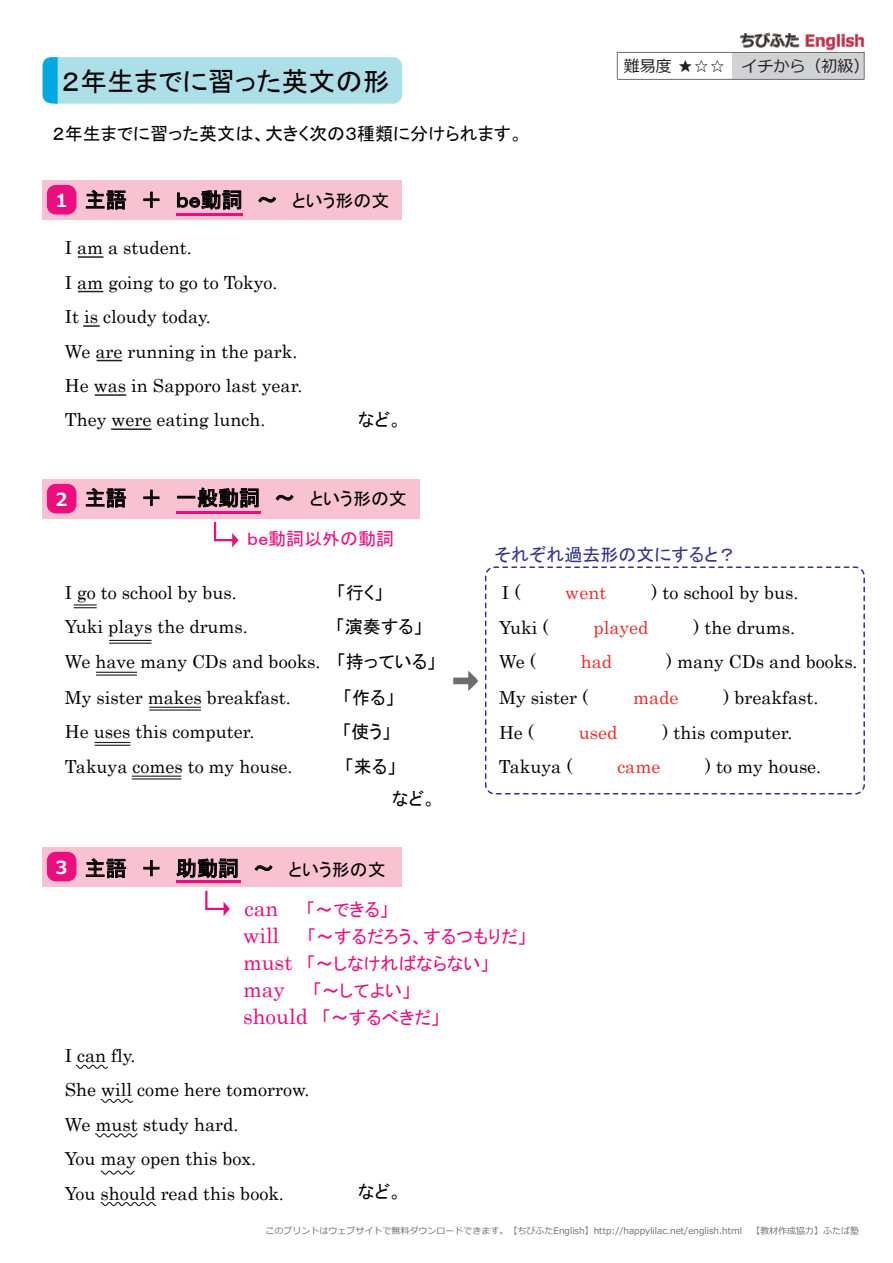
<style>
.page{position:relative;width:893px;height:1263px;background:#fff}
.page>*{position:absolute;margin:0;border:0;box-sizing:border-box;transform-origin:0 0}
.t1{font:27px "MS P Gothic";color:#030303}
.t2{font:21px "MS P Gothic";color:#030303}
.t3{font:21px "Century";color:#eb0e7e}
.t4{font:18px/34.5px "Century";color:#030303}
.t5{font:18px/27px "MS P Gothic";color:#eb0e7e}
.t6{font:18px "MS P Gothic";color:#030303}
.t7{font:18px "Century";color:#ee2a29}
.t8{font:18px "MS P Gothic";color:#323291}
.t9{font:700 18px "Meiryo";color:#fff}
.t10{font:16.05px "Meiryo";color:#231f20}
.t11{font:9px "Meiryo";color:#6c6d70}
.s1{font-family:"Meiryo";font-weight:700;font-size:18px;color:#fff}
.s2{font-size:18px}
.s3{font-family:"MS P Gothic"}
.s4{font-family:"Century";font-size:21px}
</style>
<div class="page">
<div style="left:733px;top:52px;width:131px;height:27px;background:#d1d2d4"></div>
<div style="left:617px;top:52px;width:248px;height:28px;border:1px solid #6c6d70"></div>
<svg style="left:741px;top:33px;width:58px;height:15px"></svg>
<svg style="left:806px;top:34px;width:58px;height:16px"></svg>
<div style="left:43px;top:57px;width:359px;height:47px;background:#addfe9;border-radius:9px"></div>
<svg style="left:43px;top:57px;width:15px;height:47px"></svg>
<div style="left:43px;top:180px;width:359px;height:39px;background:#f8c2d3"></div>
<div style="left:47px;top:185px;width:29px;height:30px;background:#eb0e7e;border-radius:9px"></div>
<div style="left:43px;top:479px;width:377px;height:39px;background:#f8c2d3"></div>
<div style="left:47px;top:484px;width:29px;height:29px;background:#eb0e7e;border-radius:9px"></div>
<div style="left:43px;top:847px;width:359px;height:39px;background:#f8c2d3"></div>
<div style="left:47px;top:852px;width:29px;height:29px;background:#eb0e7e;border-radius:9px"></div>
<div style="left:485px;top:566px;width:380px;height:228px;border:2px dashed #323291;border-radius:9px"></div>
<svg style="left:86px;top:190px;width:40px;height:20px"></svg>
<svg style="left:143px;top:192px;width:17px;height:16px"></svg>
<svg style="left:177px;top:190px;width:64px;height:30px"></svg>
<svg style="left:258px;top:196px;width:18px;height:7px"></svg>
<hr style="left:176px;top:213px;width:67px;height:3px;background:#eb0e7e">
<svg style="left:86px;top:488px;width:40px;height:20px"></svg>
<svg style="left:143px;top:490px;width:17px;height:16px"></svg>
<svg style="left:275px;top:494px;width:19px;height:7px"></svg>
<hr style="left:176px;top:511px;width:84px;height:3px;background:#eb0e7e">
<hr style="left:176px;top:880px;width:65px;height:3px;background:#eb0e7e">
<svg style="left:86px;top:858px;width:40px;height:20px"></svg>
<svg style="left:143px;top:860px;width:17px;height:16px"></svg>
<svg style="left:254px;top:865px;width:19px;height:6px"></svg>
<svg style="left:453px;top:671px;width:25px;height:20px"></svg>
<svg style="left:177px;top:487px;width:82px;height:61px"></svg>
<svg style="left:176px;top:858px;width:62px;height:58px"></svg>
<hr style="left:78px;top:256px;width:25px;height:2px;background:#231f20">
<svg style="left:78px;top:291px;width:25px;height:1px"></svg>
<svg style="left:83px;top:325px;width:17px;height:2px"></svg>
<svg style="left:97px;top:360px;width:25px;height:1px"></svg>
<hr style="left:95px;top:394px;width:31px;height:2px;background:#231f20">
<hr style="left:111px;top:428px;width:40px;height:2px;background:#231f20">
<svg style="left:74px;top:604px;width:23px;height:4px"></svg>
<hr style="left:109px;top:640px;width:43px;height:1px;background:#231f20">
<hr style="left:109px;top:643px;width:43px;height:1px;background:#231f20">
<hr style="left:96px;top:672px;width:41px;height:1px;background:#231f20">
<hr style="left:96px;top:674px;width:41px;height:2px;background:#231f20">
<hr style="left:149px;top:707px;width:52px;height:1px;background:#231f20">
<hr style="left:149px;top:709px;width:52px;height:2px;background:#231f20">
<hr style="left:95px;top:742px;width:35px;height:1px;background:#231f20">
<hr style="left:95px;top:745px;width:35px;height:1px;background:#231f20">
<hr style="left:132px;top:776px;width:49px;height:1px;background:#231f20">
<hr style="left:132px;top:778px;width:49px;height:1px;background:#231f20">
<svg style="left:101px;top:1202px;width:55px;height:4px"></svg>
<svg style="left:101px;top:1170px;width:34px;height:5px"></svg>
<svg style="left:95px;top:1133px;width:43px;height:4px"></svg>
<svg style="left:101px;top:1099px;width:32px;height:4px"></svg>
<svg style="left:76px;top:1065px;width:32px;height:4px"></svg>
<h1 class="t1" style="left:62px;top:67px;width:330px">２年生までに習った英文の形</h1>
<p class="t6" style="left:53px;top:125px;width:472px">２年生までに習った英文は、大きく次の３種類に分けられます。</p>
<p class="t2" style="left:53px;top:189px;width:338px"><span class="s1">１</span> 主語 ＋ ｂｅ動詞 ～ <span class="s2">という形の文</span></p>
<p class="t4" style="left:65px;top:229px;width:239px">I am a student.<br>I am going to go to Tokyo.<br>It is cloudy today.<br>We are running in the park.<br>He was in Sapporo last year.<br>They were eating lunch.</p>
<p class="t6" style="left:358px;top:411px;width:46px">など。</p>
<p class="t9" style="left:53px;top:486px;width:19px">２</p>
<p class="t2" style="left:85px;top:487px;width:324px">主語 ＋ 一般動詞 ～ <span class="s2">という形の文</span></p>
<p class="t10" style="left:624px;top:55px;width:247px">難易度 ★☆☆　イチから（初級）</p>
<p class="t5" style="left:247px;top:525px;width:149px">ｂｅ動詞以外の動詞</p>
<p class="t4" style="left:65px;top:574px;width:174px">I go to school by bus.</p>
<p class="t6" style="left:337px;top:583px;width:48px">「行く」</p>
<p class="t4" style="left:65px;top:608px;width:185px">Yuki plays the drums.</p>
<p class="t6" style="left:336px;top:618px;width:88px">「演奏する」</p>
<p class="t4" style="left:65px;top:642px;width:373px;line-height:36px">We have many CDs and books. <span class="s3">「持っている」<br></span>My sister makes breakfast.</p>
<p class="t6" style="left:343px;top:688px;width:53px">「作る」</p>
<p class="t4" style="left:65px;top:713px;width:191px">He uses this computer.</p>
<p class="t6" style="left:342px;top:723px;width:50px">「使う」</p>
<p class="t4" style="left:65px;top:748px;width:229px">Takuya comes to my house.</p>
<p class="t6" style="left:345px;top:757px;width:53px">「来る」</p>
<p class="t6" style="left:392px;top:789px;width:46px">など。</p>
<p class="t8" style="left:495px;top:545px;width:243px">それぞれ過去形の文にすると？</p>
<p class="t4" style="left:502px;top:574px;width:20px">I (</p>
<p class="t7" style="left:565px;top:577px;width:43px">went</p>
<p class="t4" style="left:651px;top:574px;width:149px">) to school by bus.</p>
<p class="t4" style="left:499px;top:608px;width:51px">Yuki (</p>
<p class="t7" style="left:593px;top:612px;width:57px">played</p>
<p class="t4" style="left:693px;top:608px;width:103px">) the drums.</p>
<p class="t4" style="left:499px;top:643px;width:38px">We (</p>
<p class="t7" style="left:581px;top:646px;width:33px">had</p>
<p class="t4" style="left:666px;top:643px;width:193px">) many CDs and books.</p>
<p class="t4" style="left:499px;top:679px;width:91px">My sister (</p>
<p class="t7" style="left:633px;top:682px;width:47px">made</p>
<p class="t4" style="left:723px;top:679px;width:96px">) breakfast.</p>
<p class="t4" style="left:499px;top:713px;width:36px">He (</p>
<p class="t7" style="left:579px;top:717px;width:40px">used</p>
<p class="t4" style="left:662px;top:713px;width:131px">) this computer.</p>
<p class="t4" style="left:499px;top:748px;width:75px">Takuya (</p>
<p class="t7" style="left:617px;top:751px;width:45px">came</p>
<p class="t4" style="left:705px;top:748px;width:118px">) to my house.</p>
<p class="t2" style="left:85px;top:857px;width:303px">主語 ＋ 助動詞 ～ <span class="s2">という形の文</span></p>
<p class="t3" style="left:244px;top:891px;width:35px">can</p>
<p class="t5" style="left:306px;top:896px;width:84px">「～できる」</p>
<p class="t3" style="left:243px;top:918px;width:38px">will</p>
<p class="t9" style="left:53px;top:854px;width:19px">３</p>
<p class="t5" style="left:243px;top:923px;width:285px;text-indent:64px">「～するだろう、するつもりだ」<span class="s4">must</span> 「～しなければならない」</p>
<p class="t3" style="left:243px;top:972px;width:43px">may</p>
<p class="t5" style="left:243px;top:977px;width:198px;text-indent:70px">「～してよい」<span class="s4">should</span> 「～するべきだ」</p>
<p class="t4" style="left:65px;top:1037px;width:246px">I can fly.<br>She will come here tomorrow.<br>We must study hard.<br>You may open this box.<br>You should read this book.</p>
<p class="t6" style="left:358px;top:1182px;width:46px">など。</p>
<p class="t11" style="left:265px;top:1224px;width:595px">このプリントはウェブサイトで無料ダウンロードできます。【ちびふたEnglish】http://happylilac.net/english.html　【教材作成協力】ふたば塾</p>
</div>
